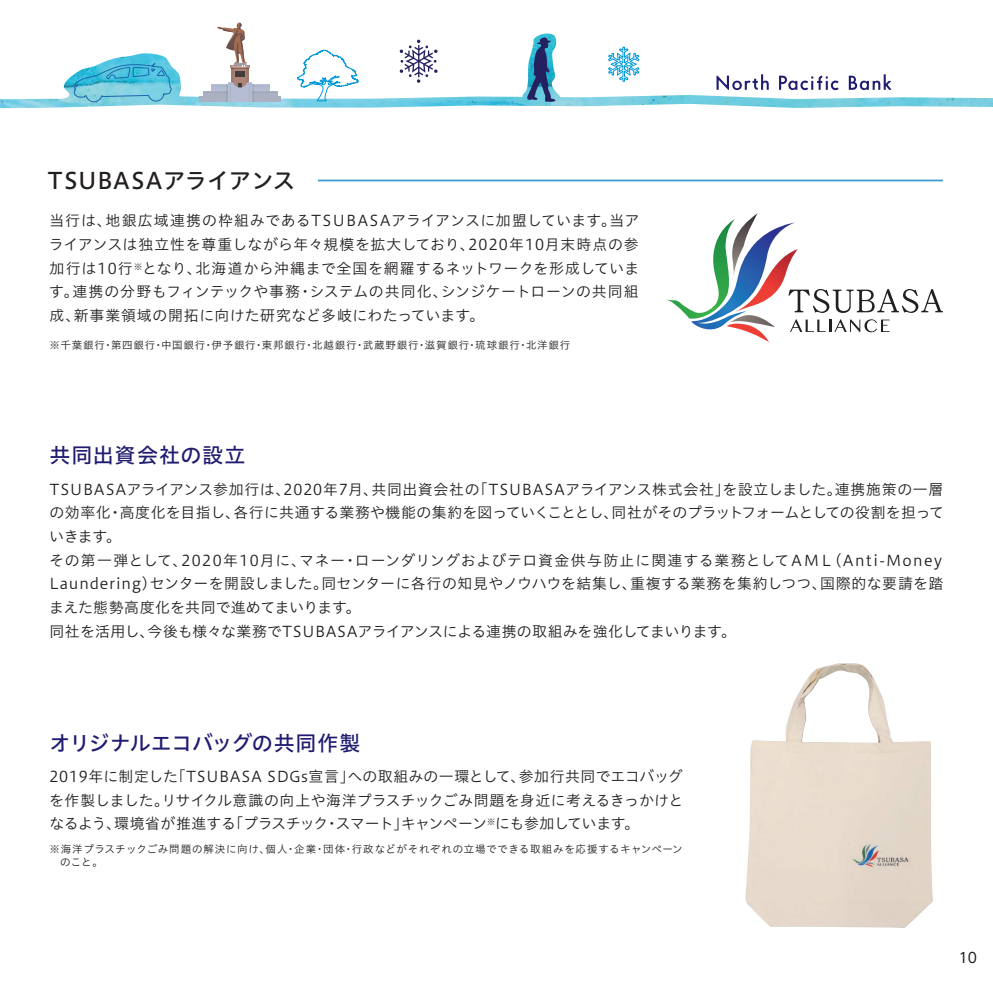
<style>
.page{position:relative;width:993px;height:993px;background:#fff}
.page>*{position:absolute;margin:0;border:0;box-sizing:border-box;transform-origin:0 0}
.t1{font:22.75px "Hiragino UD Sans Std W5";letter-spacing:.015em;color:#231f20}
.t2{font:21px "Hiragino UD Sans Std W5";letter-spacing:-.01em;color:#201c70}
.t3{font:21px "Hiragino UD Sans Std W5";letter-spacing:.025em;color:#201c70}
.t4{font:14.88px/23.6px "Hiragino UD Sans Std W3";letter-spacing:.025em;color:#231f20;text-align:justify}
.t5{font:14px "UD Shin Go Pro";color:#231f20}
.t6{font:10.5px/13.1px "Hiragino UD Sans Std W3";letter-spacing:.07em;color:#231f20}
</style>
<div class="page">
<hr style="left:318px;top:179px;width:624px;height:2px;background:#3d9bce">
<svg style="left:666px;top:213px;width:276px;height:129px"></svg>
<img style="left:0;top:34px;width:992px;height:75px">
<svg style="left:296px;top:49px;width:67px;height:53px"></svg>
<svg style="left:73px;top:62px;width:99px;height:41px"></svg>
<svg style="left:526px;top:37px;width:29px;height:65px"></svg>
<svg style="left:399px;top:40px;width:38px;height:43px"></svg>
<div style="left:200px;top:96px;width:81px;height:6px;background:#abb1c2"></div>
<hr style="left:200px;top:97px;width:81px;height:1px;background:#a1a8b7">
<div style="left:231px;top:67px;width:18px;height:21px;background:#ad8477"></div>
<div style="left:235px;top:71px;width:10px;height:6px;background:#453b39"></div>
<hr style="left:231px;top:67px;width:3px;height:21px;background:#a17c69">
<hr style="left:246px;top:67px;width:2px;height:21px;background:#a17c69">
<hr style="left:230px;top:65px;width:20px;height:3px;background:#ad8c88">
<svg style="left:217px;top:22px;width:32px;height:47px"></svg>
<svg style="left:203px;top:82px;width:74px;height:20px"></svg>
<svg style="left:607px;top:46px;width:33px;height:36px"></svg>
<img style="left:745px;top:663px;width:187px;height:264px">
<h1 class="t1" style="left:48px;top:163px;width:249px">TSUBASAアライアンス</h1>
<p class="t4" style="left:49px;top:208px;width:592px">当行は、地銀広域連携の枠組みであるTSUBASAアライアンスに加盟しています。当アライアンスは独立性を尊重しながら年々規模を拡大しており、2020年10月末時点の参加行は10行<sup>※</sup>となり、北海道から沖縄まで全国を網羅するネットワークを形成しています。連携の分野もフィンテックや事務・システムの共同化、シンジケートローンの共同組成、新事業領域の開拓に向けた研究など多岐にわたっています。</p>
<p class="t6" style="left:50px;top:338px;width:522px">※千葉銀行・第四銀行・中国銀行・伊予銀行・東邦銀行・北越銀行・武蔵野銀行・滋賀銀行・琉球銀行・北洋銀行</p>
<h2 class="t3" style="left:50px;top:439px;width:197px">共同出資会社の設立</h2>
<p class="t4" style="left:49px;top:476px;width:896px;text-align:left">TSUBASAアライアンス参加行は、2020年7月、共同出資会社の「TSUBASAアライアンス株式会社」を設立しました。連携施策の一層の効率化・高度化を目指し、各行に共通する業務や機能の集約を図っていくこととし、同社がそのプラットフォームとしての役割を担っていきます。<br>その第一弾として、2020年10月に、マネー・ローンダリングおよびテロ資金供与防止に関連する業務としてＡＭＬ（Anti-Money Laundering）センターを開設しました。同センターに各行の知見やノウハウを結集し、重複する業務を集約しつつ、国際的な要請を踏まえた態勢高度化を共同で進めてまいります。<br>同社を活用し、今後も様々な業務でTSUBASAアライアンスによる連携の取組みを強化してまいります。</p>
<h2 class="t2" style="left:50px;top:726px;width:312px">オリジナルエコバッグの共同作製</h2>
<p class="t4" style="left:49px;top:763px;width:635px">2019年に制定した「TSUBASA SDGs宣言」への取組みの一環として、参加行共同でエコバッグを作製しました。リサイクル意識の向上や海洋プラスチックごみ問題を身近に考えるきっかけとなるよう、環境省が推進する「プラスチック・スマート」キャンペーン<sup>※</sup>にも参加しています。</p>
<p class="t6" style="left:60px;top:841px;width:624px;text-indent:-11px">※海洋プラスチックごみ問題の解決に向け、個人・企業・団体・行政などがそれぞれの立場でできる取組みを応援するキャンペーンのこと。</p>
<p class="t5" style="left:958px;top:946px;width:20px">10</p>
</div>
